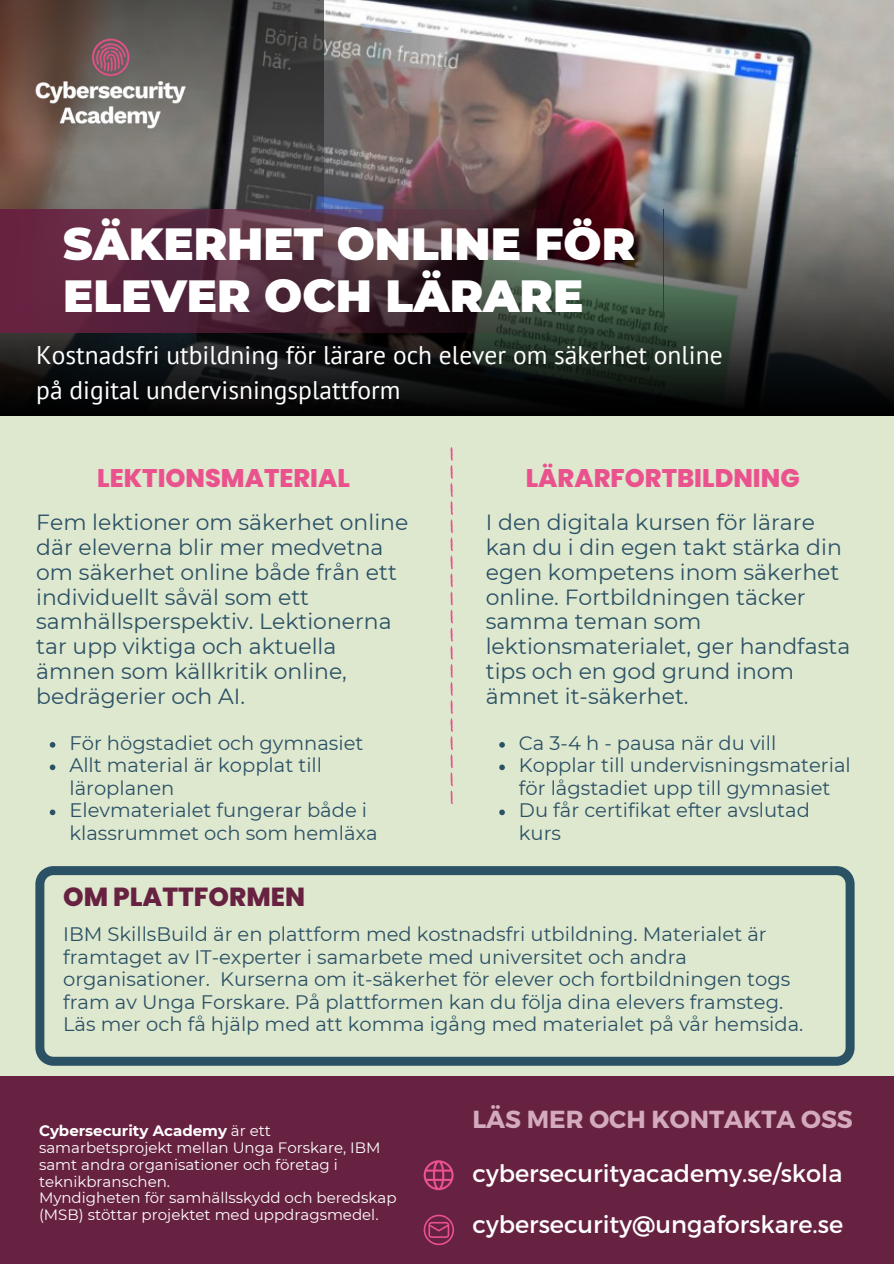
<style>
.page{position:relative;width:894px;height:1264px;background:#fff}
.page>*{position:absolute;margin:0;border:0;box-sizing:border-box;transform-origin:0 0}
.t1{font:900 45px/51.8px "Montserrat";color:#fff}
.t2{font:800 26.1px "Poppins";color:#682241}
.t3{font:25.5px/34.8px "PT Sans";color:#fff}
.t4{font:800 25.5px "Poppins";color:#ea528e}
.t5{font:700 24.6px "Montserrat";color:#d3aabe}
.t6{font:24px "Montserrat";color:#fff}
.t7{font:21.9px/24.8px "Montserrat";color:#2b5165}
.t8{font:19.5px/22.5px "Montserrat";color:#2b5165}
.t9{font:15px/16.8px "Montserrat";color:#fff}
.s1{font-weight:700}
</style>
<div class="page">
<div style="left:0;top:0;width:893px;height:1263px;background:#dee8cf"></div>
<img style="left:323px;top:0;width:570px;height:118px">
<img style="left:0;top:118px;width:893px;height:297px">
<svg style="left:0;top:0;width:323px;height:360px"></svg>
<svg style="left:0;top:210px;width:663px;height:122px"></svg>
<img style="left:35px;top:38px;width:150px;height:90px">
<div style="left:0;top:1075px;width:893px;height:188px;background:#682241"></div>
<svg style="left:423px;top:1160px;width:30px;height:30px"></svg>
<svg style="left:423px;top:1214px;width:31px;height:30px"></svg>
<svg style="left:35px;top:866px;width:819px;height:199px"></svg>
<svg style="left:450px;top:447px;width:3px;height:356px"></svg>
<svg style="left:50px;top:742px;width:5px;height:5px"></svg>
<svg style="left:50px;top:764px;width:5px;height:6px"></svg>
<svg style="left:50px;top:809px;width:5px;height:6px"></svg>
<svg style="left:499px;top:742px;width:5px;height:5px"></svg>
<svg style="left:499px;top:764px;width:5px;height:6px"></svg>
<svg style="left:499px;top:809px;width:5px;height:6px"></svg>
<p class="t1" style="left:63px;top:218px;width:573px">SÄKERHET ONLINE FÖR<br>ELEVER OCH LÄRARE</p>
<h4 class="t3" style="left:36px;top:337px;width:687px">Kostnadsfri utbildning för lärare och elever om säkerhet online på digital undervisningsplattform</h4>
<h3 class="t4" style="left:97px;top:460px;width:254px">LEKTIONSMATERIAL</h3>
<p class="t7" style="left:36px;top:510px;width:373px">Fem lektioner om säkerhet online där eleverna blir mer medvetna om säkerhet online både från ett individuellt såväl som ett samhällsperspektiv. Lektionerna tar upp viktiga och aktuella ämnen som källkritik online, bedrägerier och AI.</p>
<h2 class="t8" style="left:69px;top:731px;width:295px">För högstadiet och gymnasiet</h2>
<h2 class="t8" style="left:69px;top:754px;width:254px">Allt material är kopplat till läroplanen</h2>
<h4 class="t8" style="left:69px;top:799px;width:309px">Elevmaterialet fungerar både i klassrummet och som hemläxa</h4>
<p class="t4" style="left:525px;top:460px;width:275px">LÄRARFORTBILDNING</p>
<p class="t7" style="left:485px;top:510px;width:366px">I den digitala kursen för lärare kan du i din egen takt stärka din egen kompetens inom säkerhet online. Fortbildningen täcker samma teman som lektionsmaterialet, ger handfasta tips och en god grund inom ämnet it-säkerhet.</p>
<p class="t8" style="left:518px;top:731px;width:259px">Ca 3-4 h - pausa när du vill</p>
<p class="t8" style="left:518px;top:754px;width:333px">Kopplar till undervisningsmaterial för lågstadiet upp till gymnasiet</p>
<h2 class="t8" style="left:518px;top:799px;width:292px">Du får certifikat efter avslutad kurs</h2>
<p class="t2" style="left:63px;top:878px;width:243px">OM PLATTFORMEN</p>
<p class="t8" style="left:63px;top:922px;width:741px">IBM SkillsBuild är en plattform med kostnadsfri utbildning. Materialet är framtaget av IT-experter i samarbete med universitet och andra organisationer. Kurserna om it-säkerhet för elever och fortbildningen togs fram av Unga Forskare. På plattformen kan du följa dina elevers framsteg.<br>Läs mer och få hjälp med att komma igång med materialet på vår hemsida.</p>
<h5 class="t9" style="left:39px;top:1122px;width:343px"><span class="s1">Cybersecurity Academy</span> är ett samarbetsprojekt mellan Unga Forskare, IBM samt andra organisationer och företag i teknikbranschen.</h5>
<p class="t9" style="left:39px;top:1189px;width:359px">Myndigheten för samhällsskydd och beredskap (MSB) stöttar projektet med uppdragsmedel.</p>
<p class="t5" style="left:472px;top:1103px;width:382px">LÄS MER OCH KONTAKTA OSS</p>
<p class="t6" style="left:472px;top:1157px;width:371px">cybersecurityacademy.se/skola</p>
<h1 class="t6" style="left:472px;top:1209px;width:372px">cybersecurity@ungaforskare.se</h1>
</div>
